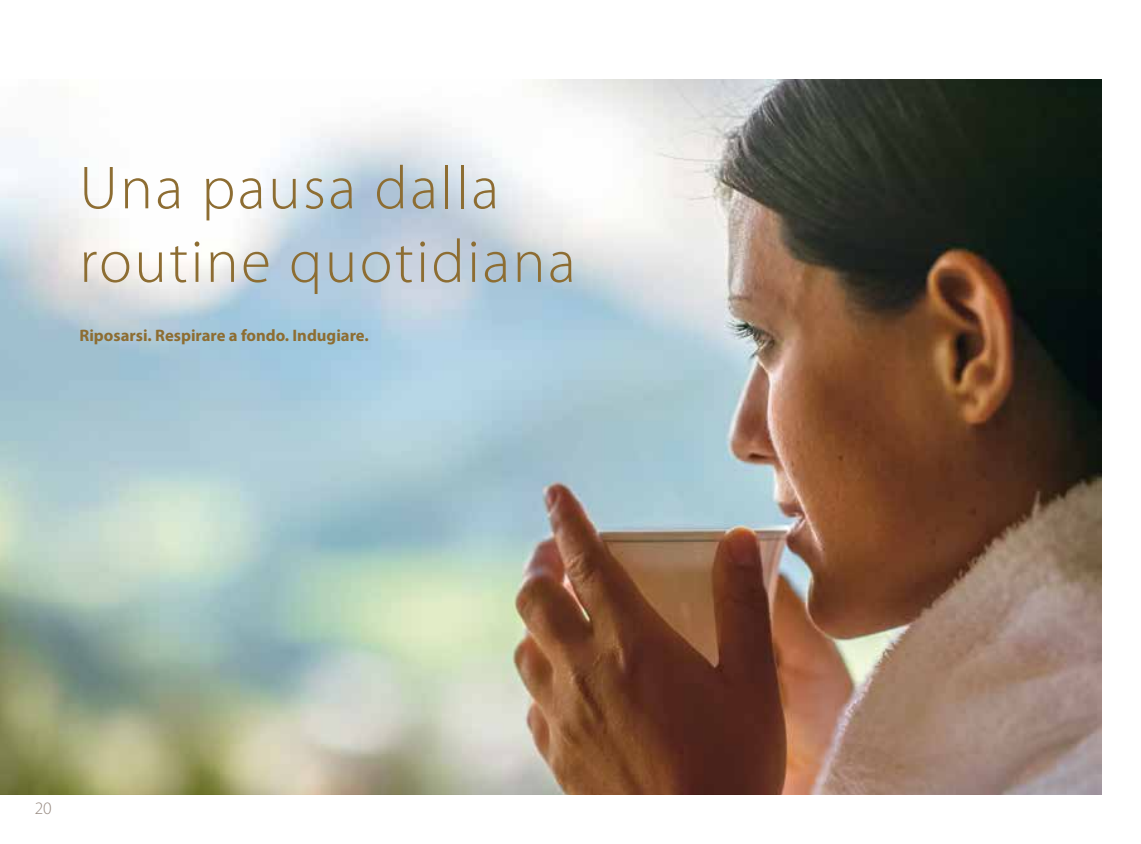
<style>
.page{position:relative;width:1141px;height:844px;background:#fff}
.page>*{position:absolute;margin:0;border:0;box-sizing:border-box;transform-origin:0 0}
.t1{font:300 61.25px/73.5px "Myriad Pro";letter-spacing:.04em;color:#8d6d32}
.t2{font:300 17.5px "Myriad Pro";color:#968980}
.t3{font:700 16.62px "Myriad Pro";color:#8d6d32}
</style>
<div class="page">
<img style="left:0;top:79px;width:1101px;height:715px">
<h1 class="t1" style="left:79px;top:150px;width:498px">Una pausa dalla routine quotidiana</h1>
<p class="t3" style="left:79px;top:324px;width:291px">Riposarsi. Respirare a fondo. Indugiare.</p>
<p class="t2" style="left:35px;top:797px;width:19px">20</p>
</div>
